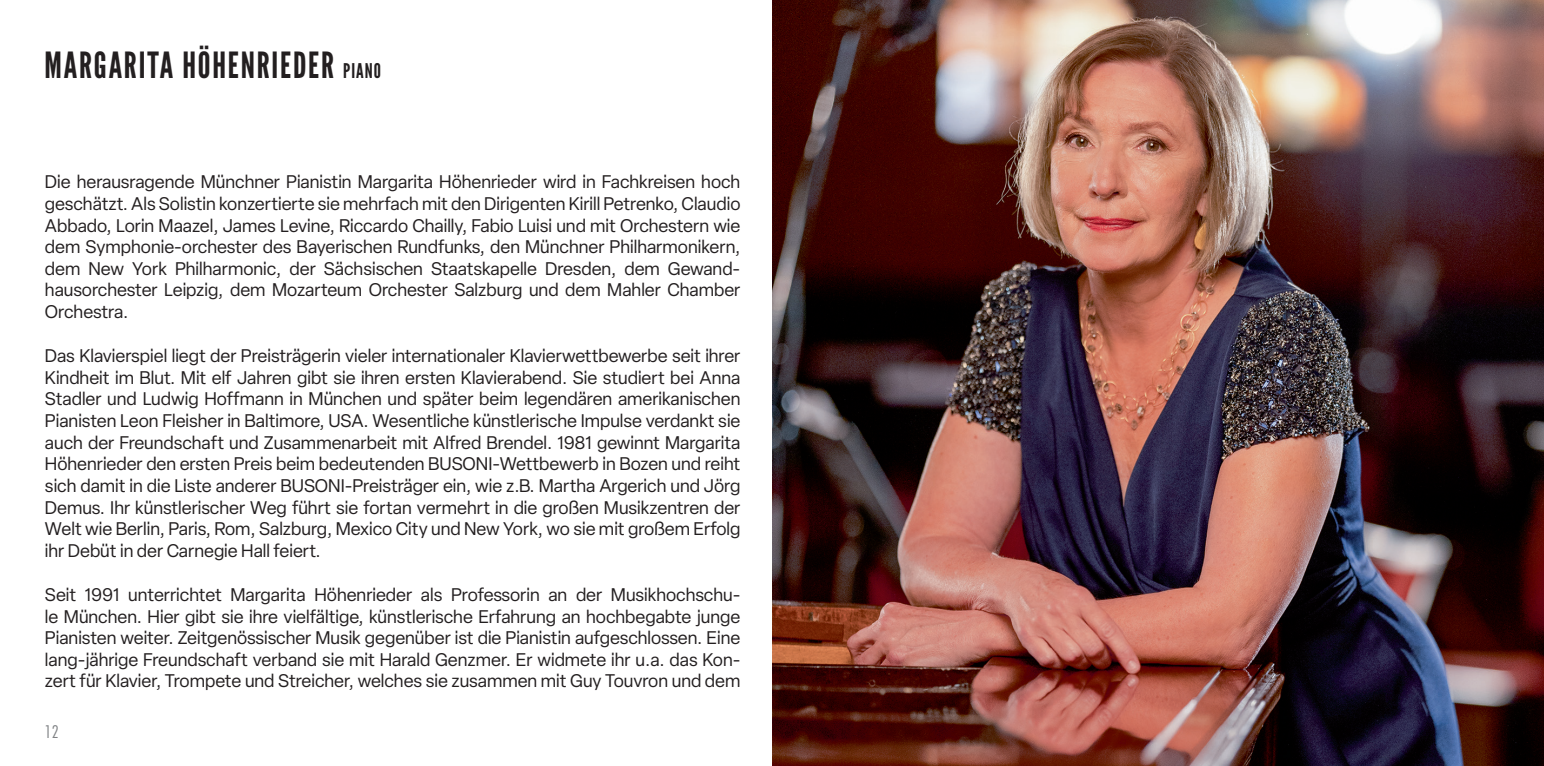
<style>
.page{position:relative;width:1544px;height:766px;background:#fff}
.page>*{position:absolute;margin:0;border:0;box-sizing:border-box;transform-origin:0 0}
.t1{font:36px "League Gothic";letter-spacing:.05em;color:#231f20}
.t2{font:18px/21.6px "Elza";color:#231f20;text-align:justify}
.t3{font:300 condensed 16.88px "Futura";color:#808285}
.s1{font-size:20.25px}
</style>
<div class="page">
<img style="left:772px;top:0;width:771px;height:765px">
<h1 class="t1" style="left:45px;top:43px;width:338px">MARGARITA HÖHENRIEDER <span class="s1">PIANO</span></h1>
<p class="t2" style="left:45px;top:171px;width:697px">Die herausragende Münchner Pianistin Margarita Höhenrieder wird in Fachkreisen hoch geschätzt. Als Solistin konzertierte sie mehrfach mit den Dirigenten Kirill Petrenko, Claudio Abbado, Lorin Maazel, James Levine, Riccardo Chailly, Fabio Luisi und mit Orchestern wie dem Symphonie-orchester des Bayerischen Rundfunks, den Münchner Philharmonikern, dem New York Philharmonic, der Sächsischen Staatskapelle Dresden, dem Gewand&shy;hausorchester Leipzig, dem Mozarteum Orchester Salzburg und dem Mahler Chamber Orchestra.</p>
<p class="t2" style="left:45px;top:345px;width:697px">Das Klavierspiel liegt der Preisträgerin vieler internationaler Klavierwettbewerbe seit ihrer Kindheit im Blut. Mit elf Jahren gibt sie ihren ersten Klavierabend. Sie studiert bei Anna Stadler und Ludwig Hoffmann in München und später beim legendären amerikanischen Pianisten Leon Fleisher in Baltimore, USA. Wesentliche künstlerische Impulse verdankt sie auch der Freundschaft und Zusammenarbeit mit Alfred Brendel. 1981 gewinnt Margarita Höhenrieder den ersten Preis beim bedeutenden BUSONI-Wettbewerb in Bozen und reiht sich damit in die Liste anderer BUSONI-Preisträger ein, wie z.B. Martha Argerich und Jörg Demus. Ihr künstlerischer Weg führt sie fortan vermehrt in die großen Musikzentren der Welt wie Berlin, Paris, Rom, Salzburg, Mexico City und New York, wo sie mit großem Erfolg ihr Debüt in der Carnegie Hall feiert.</p>
<p class="t2" style="left:45px;top:583px;width:697px">Seit 1991 unterrichtet Margarita Höhenrieder als Professorin an der Musikhochschu&shy;le München. Hier gibt sie ihre vielfältige, künstlerische Erfahrung an hochbegabte junge Pianisten weiter. Zeitgenössischer Musik gegenüber ist die Pianistin aufgeschlossen. Eine lang-jährige Freundschaft verband sie mit Harald Genzmer. Er widmete ihr u.a. das Kon&shy;zert für Klavier, Trompete und Streicher, welches sie zusammen mit Guy Touvron und dem</p>
<p class="t3" style="left:45px;top:721px;width:16px">12</p>
</div>
